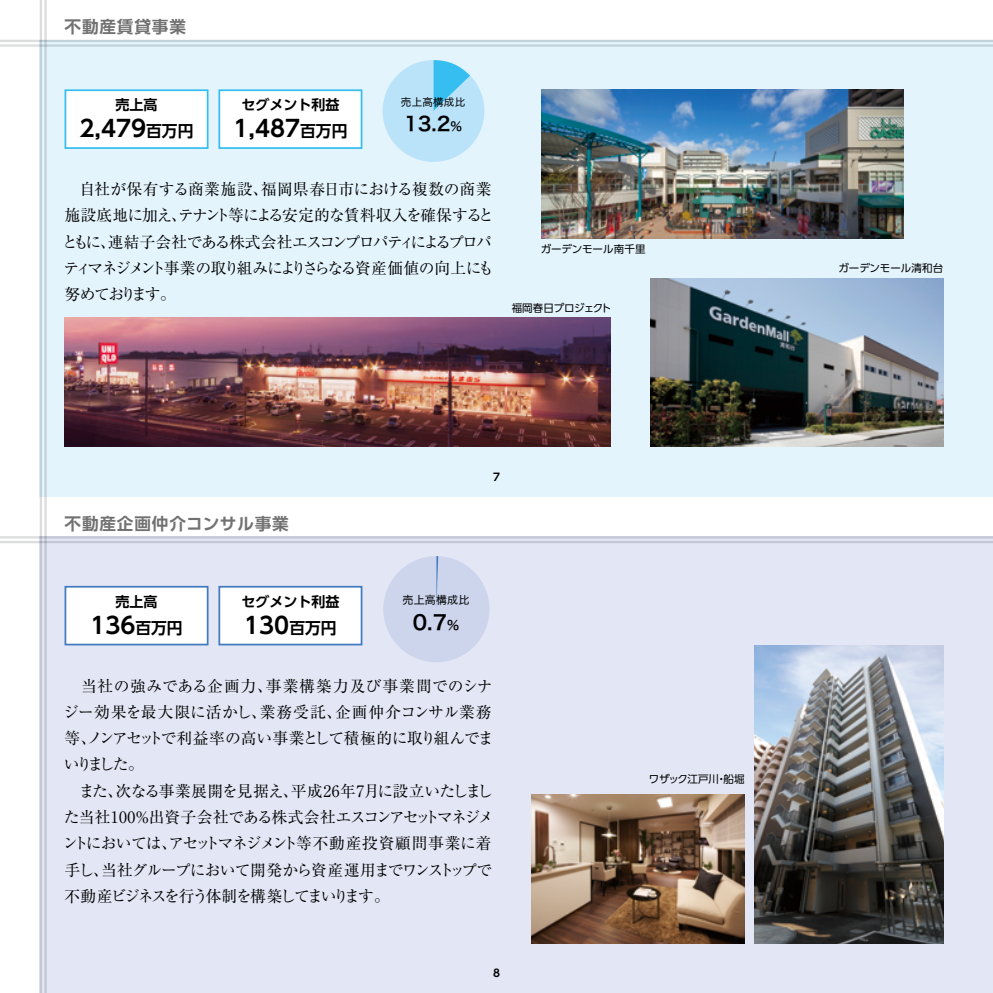
<style>
.page{position:relative;width:993px;height:993px;background:#fff}
.page>*{position:absolute;margin:0;border:0;box-sizing:border-box;transform-origin:0 0}
.t1{font:700 22.75px "UD Shin Go Pro De";color:#000}
.t2{font:20.12px "Hira Kaku Std W6";color:#000}
.t3{font:19.43px "Hira Kaku Std W6";color:#000}
.t4{font:700 16.62px "UD Shin Go Pro De";letter-spacing:.05em;color:#727171}
.t5{font:15.75px/26.2px "Ryumin Pro";letter-spacing:-.055em;color:#000}
.t6{font:15.75px/26.2px "Ryumin Pro";letter-spacing:-.08em;color:#000}
.t7{font:700 14px "UD Shin Go Pro De";color:#000}
.t8{font:11.03px "Hira Kaku Std W4";letter-spacing:.02em;color:#000}
.t9{font:10.5px "UD Shin Go Pro";letter-spacing:-.005em;color:#000}
.t10{font:10.5px "UD Shin Go Pro";letter-spacing:-.025em;color:#000}
.t11{font:10.5px "Hira Kaku Std W4";letter-spacing:.02em;color:#000}
.t12{font:700 10.5px "UD Shin Go Pro De";color:#000}
.s1{font-size:15.75px}
.s2{font-size:12.25px}
.s3{font-size:12.78px}
</style>
<div class="page">
<div style="left:40px;top:40px;width:952px;height:456px;background:#e4f4fd"></div>
<div style="left:40px;top:536px;width:952px;height:456px;background:#e3e7f5"></div>
<img style="left:650px;top:278px;width:293px;height:168px">
<hr style="left:0;top:44px;width:992px;height:3px;background:#dcdddd">
<hr style="left:0;top:40px;width:992px;height:2px;background:#dcdddd">
<hr style="left:44px;top:0;width:3px;height:496px;background:#dcdddd">
<hr style="left:40px;top:0;width:2px;height:496px;background:#dcdddd">
<div style="left:65px;top:90px;width:142px;height:58px;background:#fff"></div>
<div style="left:64px;top:89px;width:144px;height:60px;border:2px solid #37bef0"></div>
<div style="left:219px;top:90px;width:142px;height:58px;background:#fff"></div>
<div style="left:218px;top:89px;width:144px;height:60px;border:2px solid #37bef0"></div>
<svg style="left:382px;top:60px;width:103px;height:102px"></svg>
<img style="left:64px;top:317px;width:546px;height:129px">
<img style="left:541px;top:89px;width:362px;height:149px">
<hr style="left:0;top:540px;width:992px;height:3px;background:#dcdddd">
<hr style="left:0;top:536px;width:992px;height:2px;background:#dcdddd">
<hr style="left:44px;top:496px;width:3px;height:496px;background:#dcdddd">
<hr style="left:40px;top:496px;width:2px;height:496px;background:#dcdddd">
<div style="left:65px;top:586px;width:142px;height:58px;background:#fff"></div>
<div style="left:64px;top:585px;width:144px;height:60px;border:2px solid #427bbf"></div>
<div style="left:219px;top:586px;width:142px;height:58px;background:#fff"></div>
<div style="left:218px;top:585px;width:144px;height:60px;border:2px solid #427bbf"></div>
<svg style="left:383px;top:556px;width:107px;height:106px"></svg>
<img style="left:754px;top:645px;width:189px;height:298px">
<img style="left:531px;top:794px;width:213px;height:149px">
<p class="t4" style="left:64px;top:13px;width:123px">不動産賃貸事業</p>
<p class="t7" style="left:115px;top:94px;width:43px">売上高</p>
<h1 class="t1" style="left:79px;top:110px;width:115px">2,479<span class="s1">百万円</span></h1>
<p class="t11" style="left:401px;top:94px;width:66px">売上高構成比</p>
<p class="t7" style="left:241px;top:94px;width:99px">セグメント利益</p>
<h1 class="t1" style="left:233px;top:110px;width:115px">1,487<span class="s1">百万円</span></h1>
<p class="t3" style="left:404px;top:108px;width:60px">13.2<span class="s2">%</span></p>
<p class="t6" style="left:62px;top:175px;width:433px">　自社が保有する商業施設、福岡県春日市における複数の商業施設底地に加え、テナント等による安定的な賃料収入を確保するとともに、連結子会社である株式会社エスコンプロパティによるプロパティマネジメント事業の取り組みによりさらなる資産価値の向上にも努めております。</p>
<p class="t9" style="left:540px;top:240px;width:106px">ガーデンモール南千里</p>
<p class="t9" style="left:511px;top:299px;width:101px">福岡春日プロジェクト</p>
<p class="t4" style="left:64px;top:509px;width:226px">不動産企画仲介コンサル事業</p>
<p class="t12" style="left:493px;top:468px;width:8px">7</p>
<p class="t7" style="left:115px;top:590px;width:43px">売上高</p>
<h1 class="t1" style="left:90px;top:606px;width:94px">136<span class="s1">百万円</span></h1>
<p class="t8" style="left:402px;top:591px;width:69px">売上高構成比</p>
<p class="t7" style="left:241px;top:590px;width:99px">セグメント利益</p>
<h1 class="t1" style="left:244px;top:606px;width:94px">130<span class="s1">百万円</span></h1>
<p class="t2" style="left:413px;top:606px;width:48px">0.7<span class="s3">%</span></p>
<p class="t5" style="left:62px;top:671px;width:432px">　当社の強みである企画力、事業構築力及び事業間でのシナジー効果を最大限に活かし、業務受託、企画仲介コンサル業務等、ノンアセットで利益率の高い事業として積極的に取り組んでまいりました。<br>　また、次なる事業展開を見据え、平成26年7月に設立いたしました当社100％出資子会社である株式会社エスコンアセットマネジメントにおいては、アセットマネジメント等不動産投資顧問事業に着手し、当社グループにおいて開発から資産運用までワンストップで不動産ビジネスを行う体制を構築してまいります。</p>
<p class="t12" style="left:493px;top:964px;width:8px">8</p>
<p class="t10" style="left:648px;top:770px;width:97px">ワザック江戸川・船堀</p>
<p class="t9" style="left:838px;top:259px;width:106px">ガーデンモール清和台</p>
</div>
